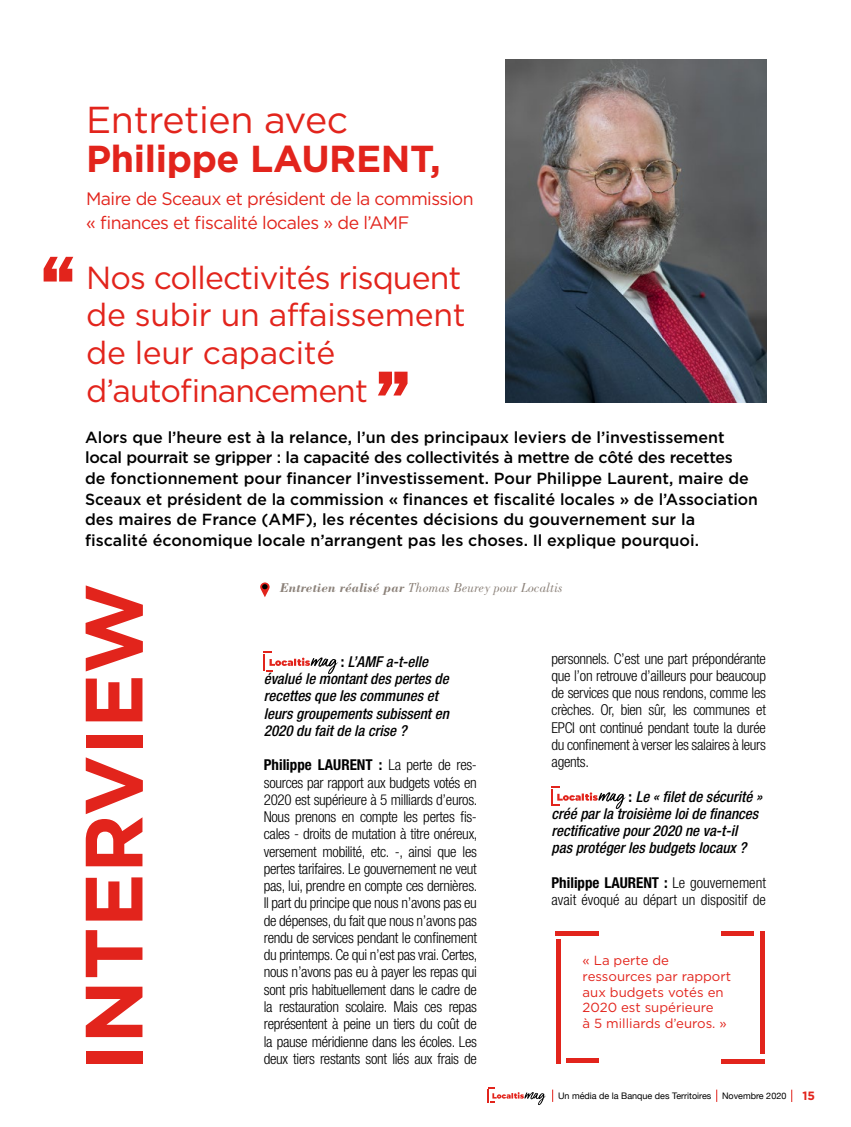
<style>
.page{position:relative;width:851px;height:1127px;background:#fff}
.page>*{position:absolute;margin:0;border:0;box-sizing:border-box;transform-origin:0 0}
.t1{font:700 81px "Gotham HTF";color:#e2241c}
.t2{font:700 37.5px "Gotham HTF";letter-spacing:-.01em;color:#e2241c}
.t3{font:37.5px "Gotham HTF";letter-spacing:-.01em;color:#e2241c}
.t4{font:31.95px/37.5px "Gotham HTF";letter-spacing:-.03em;color:#e2241c}
.t5{font:18px/24px "Gotham HTF";letter-spacing:-.03em;color:#e2241c}
.t6{font:500 16.05px/20.7px "Gotham HTF";color:#000}
.t7{font:300 condensed 15px/17.2px "Helvetica Neue";letter-spacing:-.02em;color:#000;text-align:justify}
.t8{font:italic 500 condensed 15px/17.2px "Helvetica Neue";color:#000}
.t9{font:300 condensed 15px/17.2px "Helvetica Neue";color:#000}
.t10{font:italic 13.5px "Bodoni";letter-spacing:.01em;color:#8c827a}
.t11{font:13.2px/15.6px "Gotham HTF";color:#e2241c}
.t12{font:700 12px "Gotham HTF";color:#e2241c}
.t13{font:9px "Helvetica Neue";color:#000}
.s1{font-family:"Bodoni BT";font-weight:700}
.s2{font-weight:700;font-style:normal}
.s3{font-weight:700}
</style>
<div class="page">
<svg style="left:552px;top:1089px;width:1px;height:13px"></svg>
<svg style="left:716px;top:1089px;width:1px;height:13px"></svg>
<svg style="left:791px;top:1089px;width:1px;height:13px"></svg>
<svg style="left:488px;top:1087px;width:58px;height:18px"></svg>
<svg style="left:260px;top:582px;width:9px;height:15px"></svg>
<svg style="left:44px;top:257px;width:29px;height:24px"></svg>
<svg style="left:378px;top:372px;width:29px;height:23px"></svg>
<svg style="left:551px;top:786px;width:75px;height:23px"></svg>
<svg style="left:264px;top:652px;width:74px;height:22px"></svg>
<img style="left:505px;top:60px;width:261px;height:343px">
<div style="left:555px;top:931px;width:44px;height:5px;background:#e2241c"></div>
<div style="left:555px;top:939px;width:5px;height:124px;background:#e2241c"></div>
<div style="left:566px;top:1058px;width:33px;height:5px;background:#e2241c"></div>
<div style="left:721px;top:1059px;width:43px;height:5px;background:#e2241c"></div>
<div style="left:759px;top:931px;width:5px;height:122px;background:#e2241c"></div>
<div style="left:721px;top:931px;width:32px;height:5px;background:#e2241c"></div>
<h2 class="t3" style="left:86px;top:99px;width:264px">Entretien avec</h2>
<h2 class="t2" style="left:86px;top:137px;width:356px">Philippe LAURENT,</h2>
<p class="t5" style="left:86px;top:186px;width:389px">Maire de Sceaux et président de la commission « finances et fiscalité locales » de l’AMF</p>
<h3 class="t4" style="left:86px;top:258px;width:381px">Nos collectivités risquent de subir un affaissement de leur capacité d’autofinancement</h3>
<p class="t6" style="left:85px;top:426px;width:674px">Alors que l’heure est à la relance, l’un des principaux leviers de l’investissement local pourrait se gripper : la capacité des collectivités à mettre de côté des recettes<br>de fonctionnement pour financer l’investissement. Pour Philippe Laurent, maire de Sceaux et président de la commission « finances et fiscalité locales » de l’Association des maires de France (AMF), les récentes décisions du gouvernement sur la fiscalité économique locale n’arrangent pas les choses. Il explique pourquoi.</p>
<h1 class="t1" style="left:67px;top:1071px;width:490px;rotate:-90deg">INTERVIEW</h1>
<p class="t10" style="left:280px;top:580px;width:284px"><span class="s1">Entretien réalisé par</span> Thomas Beurey pour Localtis</p>
<p class="t8" style="left:264px;top:653px;width:186px;text-indent:77px"><span class="s2">:</span> L’AMF a-t-elle évalué le montant des pertes de recettes que les communes et leurs groupements subissent en<br>2020 du fait de la crise ?</p>
<p class="t7" style="left:264px;top:756px;width:215px"><span class="s3">Philippe LAURENT :</span> La perte de res&shy;sources par rapport aux budgets votés en 2020 est supérieure à 5 milliards d’euros.<br>Nous prenons en compte les pertes fis&shy;cales - droits de mutation à titre onéreux, versement mobilité, etc. -, ainsi que les pertes tarifaires. Le gouvernement ne veut pas, lui, prendre en compte ces dernières.<br>Il part du principe que nous n’avons pas eu de dépenses, du fait que nous n’avons pas rendu de services pendant le confinement du printemps. Ce qui n’est pas vrai. Certes, nous n’avons pas eu à payer les repas qui sont pris habituellement dans le cadre de la restauration scolaire. Mais ces repas représentent à peine un tiers du coût de la pause méridienne dans les écoles. Les</p>
<p class="t7" style="left:264px;top:1050px;width:215px">deux tiers restants sont liés aux frais de</p>
<p class="t7" style="left:551px;top:650px;width:216px">personnels. C’est une part prépondérante que l’on retrouve d’ailleurs pour beaucoup de services que nous rendons, comme les crèches. Or, bien sûr, les communes et EPCI ont continué pendant toute la durée du confinement à verser les salaires à leurs agents.</p>
<p class="t8" style="left:551px;top:787px;width:212px;text-indent:77px"><span class="s2">:</span> Le « filet de sécurité » créé par la troisième loi de finances rectificative pour 2020 ne va-t-il<br>pas protéger les budgets locaux ?</p>
<p class="t9" style="left:551px;top:874px;width:216px"><span class="s3">Philippe LAURENT :</span> Le gouvernement avait évoqué au départ un dispositif de</p>
<p class="t11" style="left:582px;top:952px;width:150px">« La perte de ressources par rapport aux budgets votés en<br>2020 est supérieure<br>à 5 milliards d’euros. »</p>
<p class="t13" style="left:558px;top:1089px;width:230px">Un média de la Banque des Territoires Novembre 2020</p>
<p class="t12" style="left:802px;top:1088px;width:14px">15</p>
</div>
